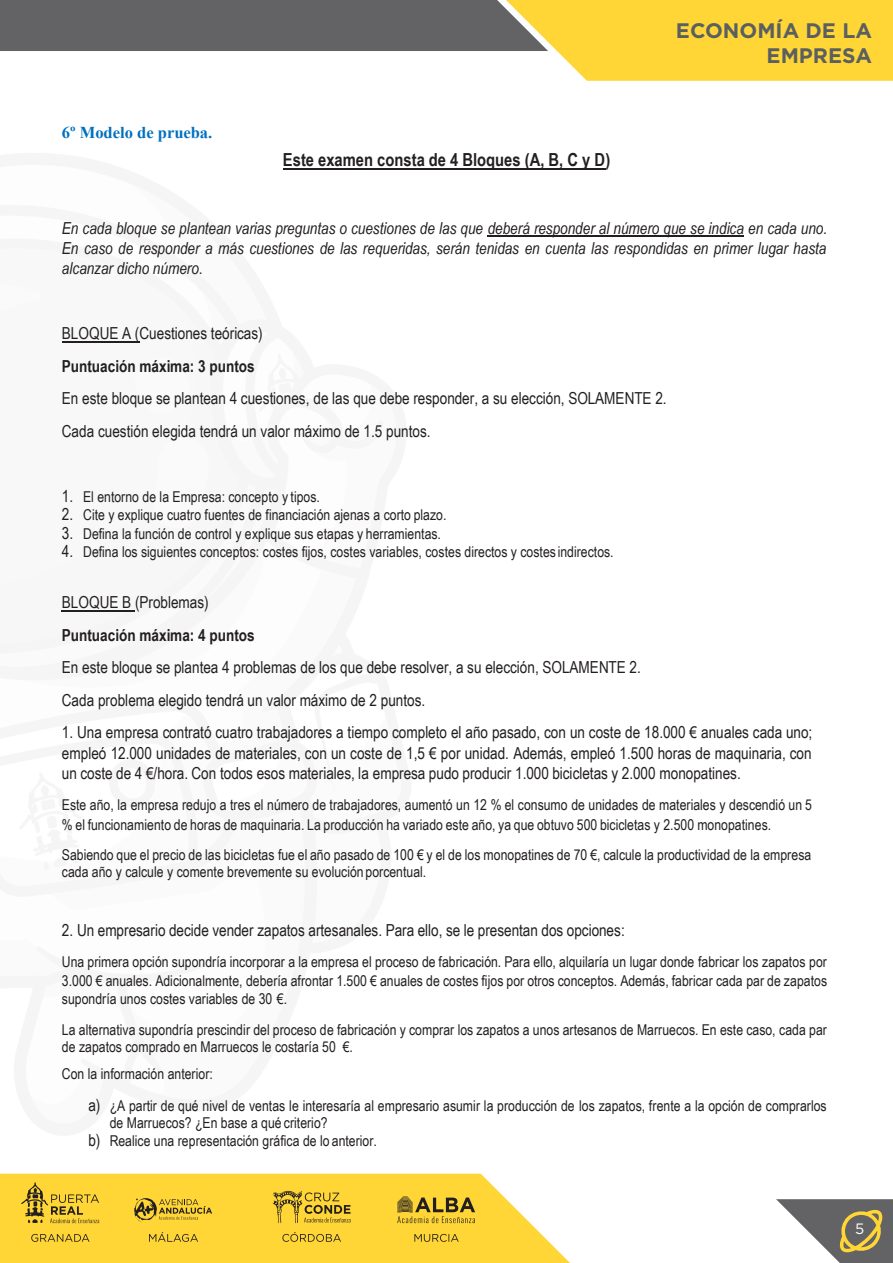
<style>
.page{position:relative;width:893px;height:1263px;background:#fff}
.page>*{position:absolute;margin:0;border:0;box-sizing:border-box;transform-origin:0 0}
.t1{font:700 21px/25.2px "Gotham";color:#5b5f60;text-align:right}
.t2{font:700 18px "Arial Narrow";color:#231f20}
.t3{font:16.5px/32.4px "Arial Narrow";color:#231f20}
.t4{font:italic 16.5px/20.4px "Arial Narrow";color:#231f20;text-align:justify}
.t5{font:700 16.5px "Times New Roman";color:#0070c0}
.t6{font:15px/18.6px "Arial Narrow";color:#231f20}
.t7{font:15px "Gotham";color:#fff}
.s1{font-style:normal}
.s2{font-weight:700}
.s3{font-size:16.5px}
</style>
<div class="page">
<svg style="left:0;top:1174px;width:570px;height:89px;fill:#ffd636"></svg>
<svg style="left:0;top:0;width:893px;height:81px"></svg>
<svg style="left:31px;top:1234px;width:58px;height:8px"></svg>
<svg style="left:282px;top:1232px;width:59px;height:10px"></svg>
<svg style="left:149px;top:1232px;width:49px;height:10px"></svg>
<svg style="left:414px;top:1234px;width:45px;height:8px"></svg>
<svg style="left:21px;top:1182px;width:78px;height:41px"></svg>
<svg style="left:397px;top:1196px;width:78px;height:27px"></svg>
<svg style="left:134px;top:1198px;width:78px;height:26px"></svg>
<svg style="left:273px;top:1191px;width:77px;height:32px"></svg>
<svg style="left:776px;top:1199px;width:117px;height:64px"></svg>
<hr style="left:283px;top:168px;width:322px;height:2px;background:#231f20">
<hr style="left:488px;top:236px;width:256px;height:1px;background:#231f20">
<hr style="left:62px;top:341px;width:78px;height:1px;background:#231f20">
<hr style="left:62px;top:610px;width:73px;height:1px;background:#231f20">
<p class="t5" style="left:62px;top:120px;width:152px">6º Modelo de prueba.</p>
<p class="t2" style="left:283px;top:146px;width:329px">Este examen consta de 4 Bloques (A, B, C y D)</p>
<h1 class="t1" style="left:676px;top:18px;width:197px">ECONOMÍA DE LA<br>EMPRESA</h1>
<p class="t4" style="left:62px;top:217px;width:767px">En cada bloque se plantean varias preguntas o cuestiones de las que deberá responder al número que se indica en cada uno.<br>En caso de responder a más cuestiones de las requeridas, serán tenidas en cuenta las respondidas en primer lugar hasta alcanzar dicho número<span class="s1">.</span></p>
<p class="t3" style="left:62px;top:317px;width:606px">BLOQUE A (Cuestiones teóricas)<br><span class="s2">Puntuación máxima: 3 puntos<br></span>En este bloque se plantean 4 cuestiones, de las que debe responder, a su elección, SOLAMENTE 2.<br>Cada cuestión elegida tendrá un valor máximo de 1.5 puntos.</p>
<p class="t6" style="left:62px;top:486px;width:260px"><span class="s3">1.</span> El entorno de la Empresa: concepto y tipos.</p>
<p class="t6" style="left:62px;top:505px;width:386px"><span class="s3">2.</span> Cite y explique cuatro fuentes de financiación ajenas a corto plazo.</p>
<p class="t6" style="left:62px;top:524px;width:381px"><span class="s3">3.</span> Defina la función de control y explique sus etapas y herramientas.</p>
<p class="t6" style="left:62px;top:542px;width:553px"><span class="s3">4.</span> Defina los siguientes conceptos: costes fijos, costes variables, costes directos y costes indirectos.</p>
<p class="t3" style="left:62px;top:586px;width:580px">BLOQUE B (Problemas)<br><span class="s2">Puntuación máxima: 4 puntos<br></span>En este bloque se plantea 4 problemas de los que debe resolver, a su elección, SOLAMENTE 2.<br>Cada problema elegido tendrá un valor máximo de 2 puntos.</p>
<p class="t3" style="left:62px;top:722px;width:752px;line-height:20.4px;text-align:justify">1. Una empresa contrató cuatro trabajadores a tiempo completo el año pasado, con un coste de 18.000 € anuales cada uno; empleó 12.000 unidades de materiales, con un coste de 1,5 € por unidad. Además, empleó 1.500 horas de maquinaria, con un coste de 4 €/hora. Con todos esos materiales, la empresa pudo producir 1.000 bicicletas y 2.000 monopatines.</p>
<p class="t6" style="left:62px;top:794px;width:751px;line-height:19.8px">Este año, la empresa redujo a tres el número de trabajadores, aumentó un 12 % el consumo de unidades de materiales y descendió un 5 % el funcionamiento de horas de maquinaria. La producción ha variado este año, ya que obtuvo 500 bicicletas y 2.500 monopatines.</p>
<p class="t6" style="left:62px;top:846px;width:751px;line-height:17px">Sabiendo que el precio de las bicicletas fue el año pasado de 100 € y el de los monopatines de 70 €, calcule la productividad de la empresa cada año y calcule y comente brevemente su evolución porcentual.</p>
<p class="t3" style="left:62px;top:913px;width:564px">2. Un empresario decide vender zapatos artesanales. Para ello, se le presentan dos opciones:</p>
<p class="t6" style="left:62px;top:952px;width:767px;text-align:justify">Una primera opción supondría incorporar a la empresa el proceso de fabricación. Para ello, alquilaría un lugar donde fabricar los zapatos por 3.000 € anuales. Adicionalmente, debería afrontar 1.500 € anuales de costes fijos por otros conceptos. Además, fabricar cada par de zapatos supondría unos costes variables de 30 €.</p>
<p class="t6" style="left:62px;top:1020px;width:766px;line-height:17.2px">La alternativa supondría prescindir del proceso de fabricación y comprar los zapatos a unos artesanos de Marruecos. En este caso, cada par de zapatos comprado en Marruecos le costaría 50 €.</p>
<p class="t6" style="left:88px;top:1058px;width:740px;line-height:31.5px;text-indent:-26px">Con la información anterior:<br><span class="s3">a)</span> ¿A partir de qué nivel de ventas le interesaría al empresario asumir la producción de los zapatos, frente a la opción de comprarlos</p>
<p class="t6" style="left:88px;top:1113px;width:290px;text-indent:21px">de Marruecos? ¿En base a qué criterio?<br><span class="s3">b)</span> Realice una representación gráfica de lo anterior.</p>
<p class="t7" style="left:855px;top:1218px;width:11px">5</p>
</div>
